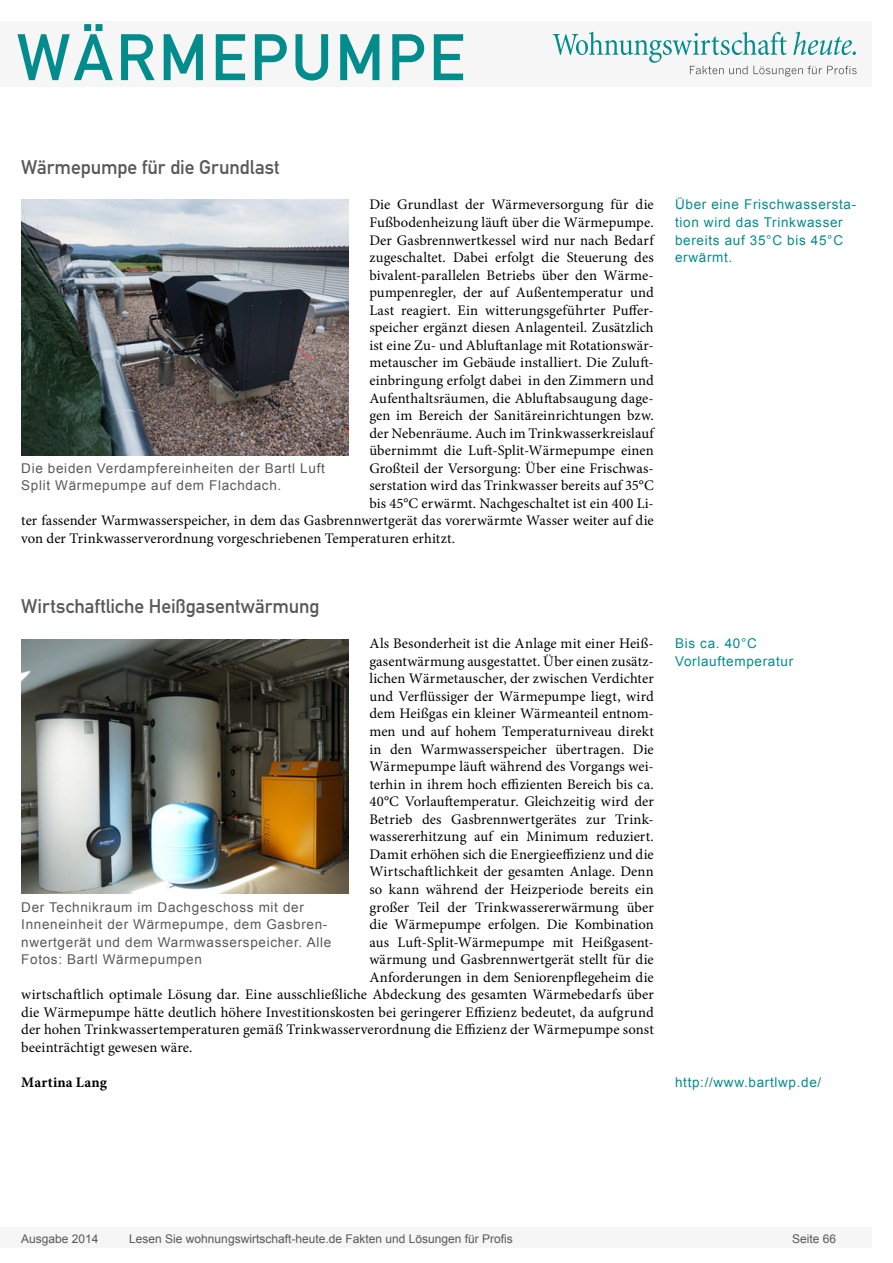
<style>
.page{position:relative;width:893px;height:1263px;background:#fff}
.page>*{position:absolute;margin:0;border:0;box-sizing:border-box;transform-origin:0 0}
.t1{font:64.5px "DIN Mittelschrift";letter-spacing:.05em;color:#038c8c}
.Überschrift_Grau{font:19.5px "DIN Mittelschrift";letter-spacing:-.005em;color:#595959}
.Fließtext_erste_Zeil{font:14.7px "Minion Pro";letter-spacing:.005em;color:#000}
.AUTOR{font:700 14.7px "Minion Pro";letter-spacing:.02em;color:#000}
.Bildunterschrift{font:13.5px/17.5px "Arial";letter-spacing:.05em;color:#595959}
.Info{font:13.5px/17.5px "Arial";letter-spacing:.05em;color:#038c8c}
.t2{font:12px "Arial";color:#595959}
</style>
<div class="page">
<div style="left:0;top:1227px;width:872px;height:20px;background:#f6f6f6"></div>
<div style="left:0;top:21px;width:872px;height:66px;background:#f6f6f6"></div>
<svg style="left:553px;top:32px;width:304px;height:45px"></svg>
<img style="left:21px;top:200px;width:327px;height:255px">
<img style="left:21px;top:639px;width:327px;height:255px">
<h1 class="t1" style="left:17px;top:20px;width:450px">WÄRMEPUMPE</h1>
<p class="Überschrift_Grau" style="left:21px;top:156px;width:260px">Wärmepumpe für die Grundlast</p>
<p class="Fließtext_erste_Zeil" style="left:369px;top:195px;width:286px">Die Grundlast der Wärmeversorgung für die</p>
<p class="Fließtext_erste_Zeil" style="left:369px;top:212px;width:286px">Fußbodenheizung läuft über die Wärmepumpe.</p>
<p class="Fließtext_erste_Zeil" style="left:369px;top:230px;width:286px">Der Gasbrennwertkessel wird nur nach Bedarf</p>
<p class="Fließtext_erste_Zeil" style="left:369px;top:248px;width:286px">zugeschaltet. Dabei erfolgt die Steuerung des</p>
<p class="Fließtext_erste_Zeil" style="left:369px;top:265px;width:286px">bivalent-parallelen Betriebs über den Wärme-</p>
<p class="Fließtext_erste_Zeil" style="left:369px;top:283px;width:286px">pumpenregler, der auf Außentemperatur und</p>
<p class="Fließtext_erste_Zeil" style="left:369px;top:300px;width:286px">Last reagiert. Ein witterungsgeführter Puffer-</p>
<p class="Fließtext_erste_Zeil" style="left:369px;top:318px;width:286px">speicher ergänzt diesen Anlagenteil. Zusätzlich</p>
<p class="Fließtext_erste_Zeil" style="left:369px;top:335px;width:286px">ist eine Zu- und Abluftanlage mit Rotationswär-</p>
<p class="Fließtext_erste_Zeil" style="left:369px;top:353px;width:286px">metauscher im Gebäude installiert. Die Zuluft-</p>
<p class="Fließtext_erste_Zeil" style="left:369px;top:370px;width:286px">einbringung erfolgt dabei in den Zimmern und</p>
<p class="Fließtext_erste_Zeil" style="left:369px;top:388px;width:286px">Aufenthaltsräumen, die Abluftabsaugung dage-</p>
<p class="Fließtext_erste_Zeil" style="left:369px;top:405px;width:286px">gen im Bereich der Sanitäreinrichtungen bzw.</p>
<p class="Fließtext_erste_Zeil" style="left:369px;top:423px;width:286px">der Nebenräume. Auch im Trinkwasserkreislauf</p>
<p class="Fließtext_erste_Zeil" style="left:369px;top:441px;width:286px">übernimmt die Luft-Split-Wärmepumpe einen</p>
<p class="Fließtext_erste_Zeil" style="left:369px;top:458px;width:286px">Großteil der Versorgung: Über eine Frischwas-</p>
<p class="Fließtext_erste_Zeil" style="left:369px;top:476px;width:286px">serstation wird das Trinkwasser bereits auf 35°C</p>
<p class="Fließtext_erste_Zeil" style="left:369px;top:493px;width:286px">bis 45°C erwärmt. Nachgeschaltet ist ein 400 Li-</p>
<p class="Fließtext_erste_Zeil" style="left:21px;top:511px;width:634px">ter fassender Warmwasserspeicher, in dem das Gasbrennwertgerät das vorerwärmte Wasser weiter auf die</p>
<p class="Fließtext_erste_Zeil" style="left:21px;top:528px;width:435px">von der Trinkwasserverordnung vorgeschriebenen Temperaturen erhitzt.</p>
<p class="Bildunterschrift" style="left:21px;top:459px;width:305px">Die beiden Verdampfereinheiten der Bartl Luft<br>Split Wärmepumpe auf dem Flachdach.</p>
<p class="Info" style="left:675px;top:196px;width:183px">Über eine Frischwassersta&shy;tion wird das Trinkwasser bereits auf 35°C bis 45°C erwärmt.</p>
<p class="Überschrift_Grau" style="left:21px;top:595px;width:300px">Wirtschaftliche Heißgasentwärmung</p>
<p class="Fließtext_erste_Zeil" style="left:369px;top:634px;width:286px">Als Besonderheit ist die Anlage mit einer Heiß-</p>
<p class="Fließtext_erste_Zeil" style="left:369px;top:651px;width:286px">gasentwärmung ausgestattet. Über einen zusätz-</p>
<p class="Fließtext_erste_Zeil" style="left:369px;top:669px;width:286px">lichen Wärmetauscher, der zwischen Verdichter</p>
<p class="Fließtext_erste_Zeil" style="left:369px;top:686px;width:286px">und Verflüssiger der Wärmepumpe liegt, wird</p>
<p class="Fließtext_erste_Zeil" style="left:369px;top:704px;width:286px">dem Heißgas ein kleiner Wärmeanteil entnom-</p>
<p class="Fließtext_erste_Zeil" style="left:369px;top:721px;width:286px">men und auf hohem Temperaturniveau direkt</p>
<p class="Fließtext_erste_Zeil" style="left:369px;top:739px;width:286px">in den Warmwasserspeicher übertragen. Die</p>
<p class="Fließtext_erste_Zeil" style="left:369px;top:756px;width:286px">Wärmepumpe läuft während des Vorgangs wei-</p>
<p class="Fließtext_erste_Zeil" style="left:369px;top:774px;width:286px">terhin in ihrem hoch effizienten Bereich bis ca.</p>
<p class="Fließtext_erste_Zeil" style="left:369px;top:792px;width:286px">40°C Vorlauftemperatur. Gleichzeitig wird der</p>
<p class="Fließtext_erste_Zeil" style="left:369px;top:809px;width:286px">Betrieb des Gasbrennwertgerätes zur Trink-</p>
<p class="Fließtext_erste_Zeil" style="left:369px;top:827px;width:286px">wassererhitzung auf ein Minimum reduziert.</p>
<p class="Fließtext_erste_Zeil" style="left:369px;top:844px;width:286px">Damit erhöhen sich die Energieeffizienz und die</p>
<p class="Fließtext_erste_Zeil" style="left:369px;top:862px;width:286px">Wirtschaftlichkeit der gesamten Anlage. Denn</p>
<p class="Fließtext_erste_Zeil" style="left:369px;top:879px;width:286px">so kann während der Heizperiode bereits ein</p>
<p class="Fließtext_erste_Zeil" style="left:369px;top:897px;width:286px">großer Teil der Trinkwassererwärmung über</p>
<p class="Fließtext_erste_Zeil" style="left:369px;top:914px;width:286px">die Wärmepumpe erfolgen. Die Kombination</p>
<p class="Fließtext_erste_Zeil" style="left:369px;top:932px;width:286px">aus Luft-Split-Wärmepumpe mit Heißgasent-</p>
<p class="Fließtext_erste_Zeil" style="left:369px;top:950px;width:286px">wärmung und Gasbrennwertgerät stellt für die</p>
<p class="Fließtext_erste_Zeil" style="left:369px;top:967px;width:286px">Anforderungen in dem Seniorenpflegeheim die</p>
<p class="Fließtext_erste_Zeil" style="left:21px;top:985px;width:634px">wirtschaftlich optimale Lösung dar. Eine ausschließliche Abdeckung des gesamten Wärmebedarfs über</p>
<p class="Fließtext_erste_Zeil" style="left:21px;top:1002px;width:634px">die Wärmepumpe hätte deutlich höhere Investitionskosten bei geringerer Effizienz bedeutet, da aufgrund</p>
<p class="Fließtext_erste_Zeil" style="left:21px;top:1020px;width:634px">der hohen Trinkwassertemperaturen gemäß Trinkwasserverordnung die Effizienz der Wärmepumpe sonst</p>
<p class="Fließtext_erste_Zeil" style="left:21px;top:1037px;width:173px">beeinträchtigt gewesen wäre.</p>
<p class="AUTOR" style="left:21px;top:1072px;width:87px">Martina Lang</p>
<p class="Bildunterschrift" style="left:21px;top:898px;width:311px">Der Technikraum im Dachgeschoss mit der Inneneinheit der Wärmepumpe, dem Gasbren&shy;nwertgerät und dem Warmwasserspeicher. Alle Fotos: Bartl Wärmepumpen</p>
<p class="Info" style="left:675px;top:635px;width:120px">Bis ca. 40°C<br>Vorlauftemperatur</p>
<p class="Info" style="left:675px;top:1074px;width:148px">http://www.bartlwp.de/</p>
<p class="t2" style="left:21px;top:1230px;width:79px">Ausgabe 2014</p>
<p class="t2" style="left:129px;top:1230px;width:385px">Lesen Sie wohnungswirtschaft-heute.de Fakten und Lösungen für Profis</p>
<p class="t2" style="left:792px;top:1231px;width:46px">Seite 66</p>
</div>
